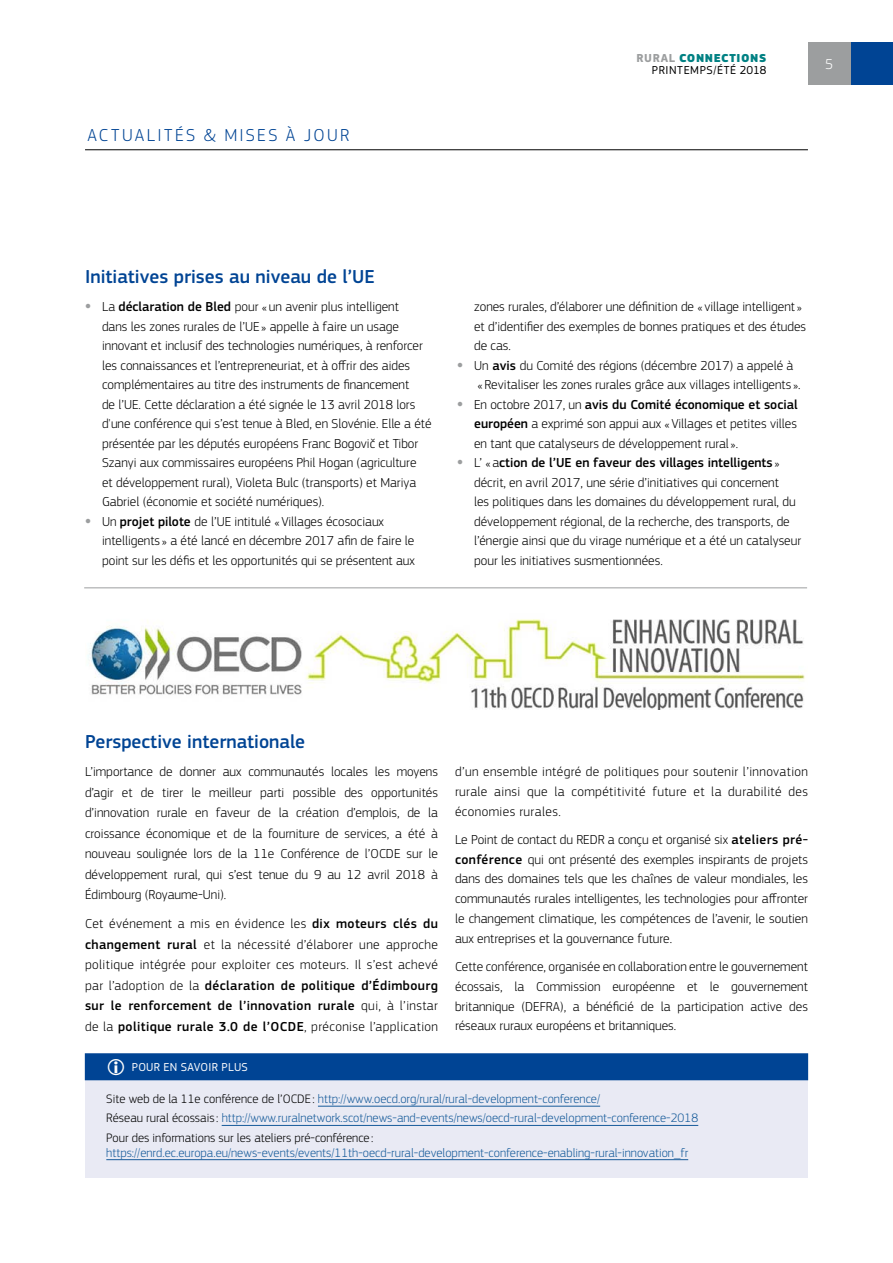
<style>
.page{position:relative;width:893px;height:1263px;background:#fff}
.page>*{position:absolute;margin:0;border:0;box-sizing:border-box;transform-origin:0 0}
.t1{font:500 19.5px "EC Square Sans Pro";color:#004494}
.t2{font:300 18px "EC Square Sans Pro";letter-spacing:.13em;color:#004494}
.t3{font:300 15px "EC Square Sans Pro";color:#fff}
.t4{font:300 13.5px/19.5px "EC Square Sans Pro";color:#000;text-align:justify}
.t5{font:300 12.75px/19.2px "EC Square Sans Pro";color:#165b9a}
.t6{font:12px/12px "EC Square Sans Pro";letter-spacing:.05em;color:#000;text-align:right}
.t7{font:12px "EC Square Sans Pro";letter-spacing:.02em;color:#fff}
.s1{font-weight:700;color:#9c9e9f}
.s2{font-weight:900;color:#008183}
.s3{font-weight:900;color:#9c9e9f}
.s4{font-weight:500}
.s5{font-size:22.5px;color:#fffffd}
.s6{color:#000}
</style>
<div class="page">
<div style="left:850px;top:43px;width:43px;height:42px;background:#004494"></div>
<hr style="left:85px;top:149px;width:723px;height:1px;background:#000">
<hr style="left:84px;top:587px;width:723px;height:1px;background:#9c9e9f">
<div style="left:85px;top:1054px;width:723px;height:124px;background:#e9eaf4"></div>
<div style="left:85px;top:1053px;width:723px;height:27px;background:#004494"></div>
<hr style="left:318px;top:1106px;width:282px;height:1px;background:#165b9a">
<hr style="left:222px;top:1125px;width:476px;height:1px;background:#165b9a">
<hr style="left:106px;top:1159px;width:582px;height:1px;background:#165b9a">
<img style="left:87px;top:619px;width:718px;height:91px">
<div style="left:808px;top:43px;width:42px;height:42px;background:#9c9e9f"></div>
<h2 class="t2" style="left:87px;top:125px;width:264px">ACTUALITÉS &amp; MISES À JOUR</h2>
<p class="t6" style="left:637px;top:52px;width:131px"><span class="s1">RURAL</span> <span class="s2">CONNECTIONS<br></span>PRINTEMPS/ÉTÉ 2018</p>
<p class="t3" style="left:825px;top:56px;width:10px">5</p>
<h1 class="t1" style="left:85px;top:265px;width:291px">Initiatives prises au niveau de l’UE</h1>
<p class="t4" style="left:102px;top:297px;width:331px;text-align:left;text-indent:-17px"><span class="s3">•</span> La <span class="s4">déclaration de Bled</span> pour « un avenir plus intelligent<br>dans les zones rurales de l’UE » appelle à faire un usage innovant et inclusif des technologies numériques, à renforcer les connaissances et l’entrepreneuriat, et à offrir des aides complémentaires au titre des instruments de financement<br>de l’UE. Cette déclaration a été signée le 13 avril 2018 lors d'une conférence qui s’est tenue à Bled, en Slovénie. Elle a été présentée par les députés européens Franc Bogovič et Tibor Szanyi aux commissaires européens Phil Hogan (agriculture<br>et développement rural), Violeta Bulc (transports) et Mariya Gabriel (économie et société numériques).</p>
<p class="t4" style="left:102px;top:511px;width:314px;text-align:left;text-indent:-17px"><span class="s3">•</span> Un <span class="s4">projet pilote</span> de l’UE intitulé «Villages écosociaux intelligents » a été lancé en décembre 2017 afin de faire le point sur les défis et les opportunités qui se présentent aux</p>
<p class="t4" style="left:474px;top:297px;width:334px;text-align:left">zones rurales, d’élaborer une définition de « village intelligent» et d’identifier des exemples de bonnes pratiques et des études de cas.</p>
<p class="t4" style="left:477px;top:355px;width:325px;text-indent:-20px"><span class="s3">•</span> Un <span class="s4">avis</span> du Comité des régions (décembre 2017) a appelé à «Revitaliser les zones rurales grâce aux villages intelligents ».</p>
<p class="t4" style="left:474px;top:394px;width:325px;text-indent:-17px"><span class="s3">•</span> En octobre 2017, un <span class="s4">avis du Comité économique et social européen</span> a exprimé son appui aux «Villages et petites villes en tant que catalyseurs de développement rural».</p>
<p class="t4" style="left:474px;top:453px;width:328px;text-align:left;text-indent:-17px"><span class="s3">•</span> L’ «a<span class="s4">ction de l’UE en faveur des villages intelligents</span> » décrit, en avril 2017, une série d’initiatives qui concernent<br>les politiques dans les domaines du développement rural, du développement régional, de la recherche, des transports, de l’énergie ainsi que du virage numérique et a été un catalyseur pour les initiatives susmentionnées.</p>
<h1 class="t1" style="left:85px;top:730px;width:222px">Perspective internationale</h1>
<p class="t4" style="left:85px;top:761px;width:354px;line-height:20.5px">L’importance de donner aux communautés locales les moyens d’agir et de tirer le meilleur parti possible des opportunités d’innovation rurale en faveur de la création d’emplois, de la croissance économique et de la fourniture de services, a été à nouveau soulignée lors de la 11e Conférence de l’OCDE sur le développement rural, qui s’est tenue du 9 au 12 avril 2018 à Édimbourg (Royaume-Uni).</p>
<p class="t4" style="left:85px;top:913px;width:354px;line-height:20.5px">Cet événement a mis en évidence les <span class="s4">dix moteurs clés du changement rural</span> et la nécessité d’élaborer une approche politique intégrée pour exploiter ces moteurs. Il s’est achevé par l’adoption de la <span class="s4">déclaration de politique d’Édimbourg sur le renforcement de l’innovation rurale</span> qui, à l’instar de la <span class="s4">politique rurale 3.0 de l’OCDE</span>, préconise l’application</p>
<p class="t4" style="left:455px;top:762px;width:354px">d’un ensemble intégré de politiques pour soutenir l’innovation rurale ainsi que la compétitivité future et la durabilité des économies rurales.</p>
<p class="t4" style="left:455px;top:829px;width:354px">Le Point de contact du REDR a conçu et organisé six <span class="s4">ateliers pré&shy;conférence</span> qui ont présenté des exemples inspirants de projets dans des domaines tels que les chaînes de valeur mondiales, les communautés rurales intelligentes, les technologies pour affronter le changement climatique, les compétences de l’avenir, le soutien aux entreprises et la gouvernance future.</p>
<p class="t4" style="left:455px;top:957px;width:354px">Cette conférence, organisée en collaboration entre le gouvernement écossais, la Commission européenne et le gouvernement britannique (DEFRA), a bénéficié de la participation active des réseaux ruraux européens et britanniques.</p>
<p class="t7" style="left:106px;top:1060px;width:143px"><span class="s5">΂</span> POUR EN SAVOIR PLUS</p>
<p class="t5" style="left:106px;top:1089px;width:593px"><span class="s6">Site web de la 11e conférence de l’OCDE :</span> http://www.oecd.org/rural/rural-development-conference/<br><span class="s6">Réseau rural écossais :</span> http://www.ruralnetwork.scot/news-and-events/news/oecd-rural-development-conference-2018<br><span class="s6">Pour des informations sur les ateliers pré-conférence :</span></p>
<p class="t5" style="left:106px;top:1143px;width:583px">https://enrd.ec.europa.eu/news-events/events/11th-oecd-rural-development-conference-enabling-rural-innovation_fr</p>
</div>
